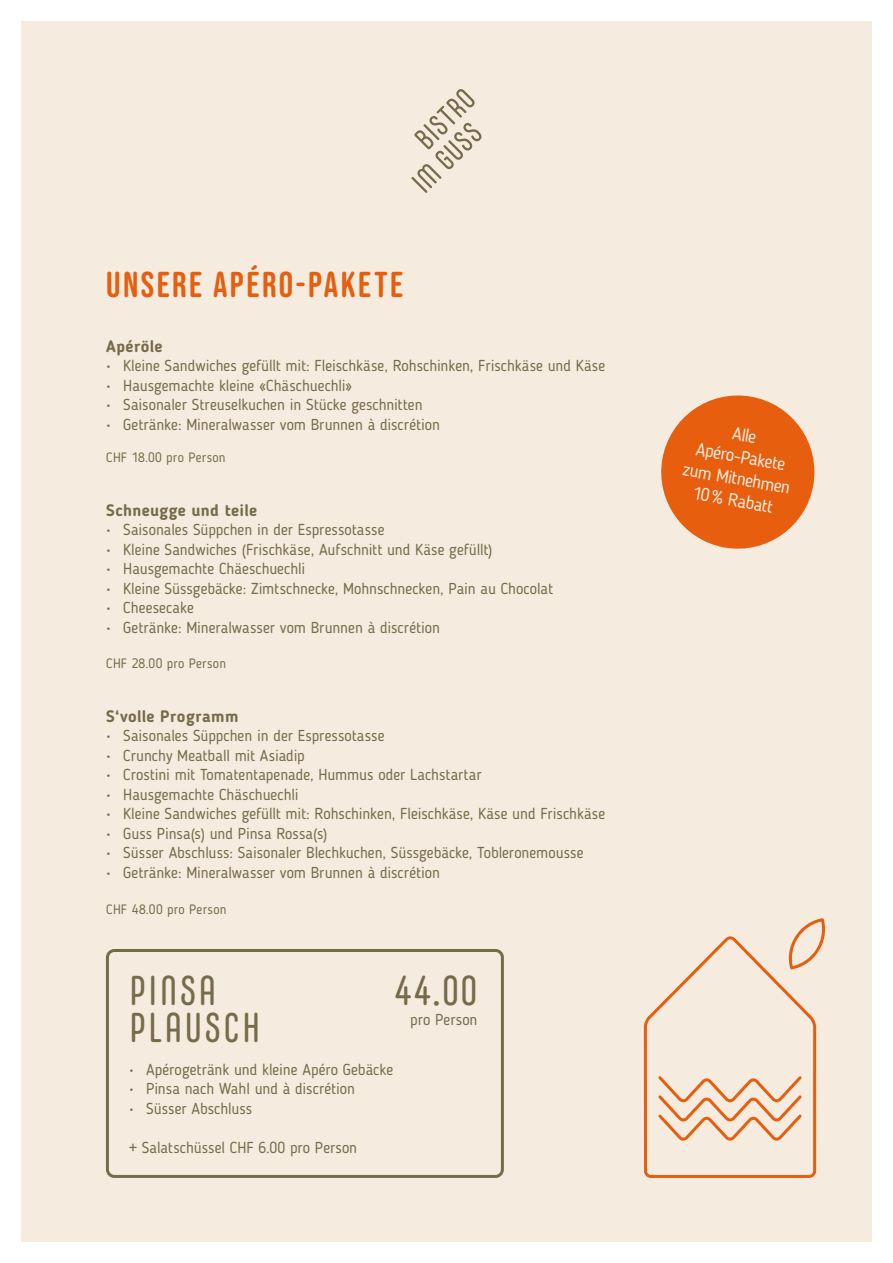
<style>
.page{position:relative;width:893px;height:1263px;background:#fff}
.page>*{position:absolute;margin:0;border:0;box-sizing:border-box;transform-origin:0 0}
.t1{font:41.85px/36.8px "Carl Marx";letter-spacing:.05em;color:#766b4a}
.t2{font:36px "Bebas Neue Rounded";letter-spacing:.07em;color:#e65e0e}
.t3{font:18px/22px "Blogger Sans";color:#f5ebde;text-align:center}
.t4{font:700 16.5px "Blogger Sans";letter-spacing:.025em;color:#766b4a}
.t5{font:15.75px "Blogger Sans";letter-spacing:-.005em;color:#766b4a}
.t6{font:13.5px "Blogger Sans";letter-spacing:.015em;color:#766b4a}
</style>
<div class="page">
<div style="left:21px;top:21px;width:851px;height:1221px;background:#f5ebde"></div>
<svg style="left:411px;top:89px;width:71px;height:104px"></svg>
<svg style="left:661px;top:395px;width:154px;height:154px"></svg>
<svg style="left:644px;top:918px;width:182px;height:260px"></svg>
<div style="left:106px;top:949px;width:398px;height:229px;border:3px solid #766b4a;border-radius:7px"></div>
<h2 class="t2" style="left:106px;top:264px;width:298px">UNSERE Apéro-PAKETE</h2>
<p class="t4" style="left:106px;top:336px;width:58px">Apéröle</p>
<p class="t5" style="left:106px;top:357px;width:500px">• Kleine Sandwiches gefüllt mit: Fleischkäse, Rohschinken, Frischkäse und Käse</p>
<p class="t5" style="left:106px;top:376px;width:248px">• Hausgemachte kleine «Chäschuechli»</p>
<p class="t5" style="left:106px;top:396px;width:318px">• Saisonaler Streuselkuchen in Stücke geschnitten</p>
<p class="t5" style="left:106px;top:415px;width:335px">• Getränke: Mineralwasser vom Brunnen à discrétion</p>
<p class="t6" style="left:106px;top:450px;width:121px">CHF 18.00 pro Person</p>
<p class="t4" style="left:106px;top:500px;width:152px">Schneugge und teile</p>
<p class="t5" style="left:106px;top:520px;width:280px">• Saisonales Süppchen in der Espressotasse</p>
<p class="t5" style="left:106px;top:540px;width:388px">• Kleine Sandwiches (Frischkäse, Aufschnitt und Käse gefüllt)</p>
<p class="t5" style="left:106px;top:559px;width:201px">• Hausgemachte Chäeschuechli</p>
<p class="t5" style="left:106px;top:579px;width:448px">• Kleine Süssgebäcke: Zimtschnecke, Mohnschnecken, Pain au Chocolat</p>
<p class="t5" style="left:106px;top:598px;width:89px">• Cheesecake</p>
<p class="t5" style="left:106px;top:618px;width:335px">• Getränke: Mineralwasser vom Brunnen à discrétion</p>
<p class="t6" style="left:106px;top:656px;width:121px">CHF 28.00 pro Person</p>
<p class="t4" style="left:106px;top:706px;width:134px">S‘volle Programm</p>
<p class="t5" style="left:106px;top:726px;width:280px">• Saisonales Süppchen in der Espressotasse</p>
<p class="t5" style="left:106px;top:746px;width:200px">• Crunchy Meatball mit Asiadip</p>
<p class="t5" style="left:106px;top:765px;width:377px">• Crostini mit Tomatentapenade, Hummus oder Lachstartar</p>
<p class="t5" style="left:106px;top:785px;width:194px">• Hausgemachte Chäschuechli</p>
<p class="t5" style="left:106px;top:804px;width:500px">• Kleine Sandwiches gefüllt mit: Rohschinken, Fleischkäse, Käse und Frischkäse</p>
<p class="t5" style="left:106px;top:824px;width:223px">• Guss Pinsa(s) und Pinsa Rossa(s)</p>
<p class="t5" style="left:106px;top:843px;width:479px">• Süsser Abschluss: Saisonaler Blechkuchen, Süssgebäcke, Tobleronemousse</p>
<p class="t5" style="left:106px;top:863px;width:335px">• Getränke: Mineralwasser vom Brunnen à discrétion</p>
<p class="t6" style="left:106px;top:901px;width:122px">CHF 48.00 pro Person</p>
<h1 class="t1" style="left:395px;top:972px;width:84px">44.00</h1>
<p class="t5" style="left:410px;top:1010px;width:69px">pro Person</p>
<h1 class="t1" style="left:129px;top:972px;width:133px">PINSA<br>PLAUSCH</h1>
<p class="t5" style="left:129px;top:1060px;width:266px">• Apérogetränk und kleine Apéro Gebäcke</p>
<p class="t5" style="left:129px;top:1079px;width:228px">• Pinsa nach Wahl und à discrétion</p>
<p class="t5" style="left:129px;top:1099px;width:125px">• Süsser Abschluss</p>
<p class="t5" style="left:129px;top:1138px;width:230px">+ Salatschüssel CHF 6.00 pro Person</p>
<p class="t3" style="left:693px;top:414px;width:110px;rotate:10deg">Alle<br>Apéro-Pakete zum Mitnehmen<br>10% Rabatt</p>
</div>
